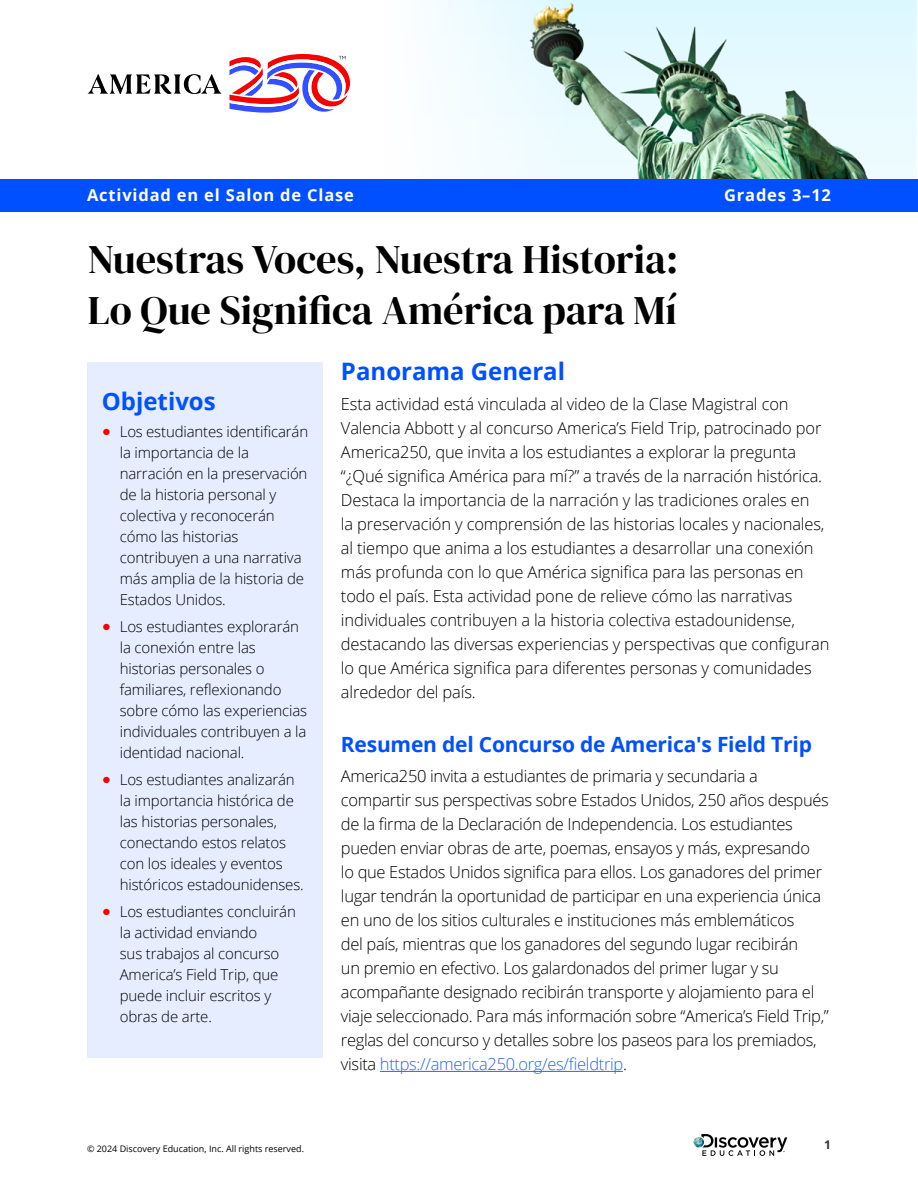
<style>
.page{position:relative;width:918px;height:1188px;background:#fff}
.page>*{position:absolute;margin:0;border:0;box-sizing:border-box;transform-origin:0 0}
.t1{font:40.5px/51px "DM Serif Display";color:#000}
.t2{font:700 24px "Open Sans";color:#0050ff}
.t3{font:700 21px "Open Sans";letter-spacing:-.01em;color:#0050ff}
.t4{font:300 16.5px/24px "Open Sans";letter-spacing:-.02em;color:#000}
.t5{font:700 16.5px "Open Sans";letter-spacing:.05em;color:#fff}
.t6{font:300 15px/21px "Open Sans";letter-spacing:-.01em;color:#000}
.t7{font:700 12px "Open Sans";color:#343333}
.t8{font:9px "Open Sans";color:#000}
.s1{color:#2765f0}
.s2{font-family:"Helvetica Neue";color:#f90000}
</style>
<div class="page">
<img style="left:570px;top:0;width:346px;height:179px">
<svg style="left:436px;top:0;width:134px;height:179px;fill:#f0fbff"></svg>
<svg style="left:694px;top:1134px;width:93px;height:22px"></svg>
<div style="left:0;top:179px;width:918px;height:33px;background:#0050ff"></div>
<svg style="left:88px;top:74px;width:133px;height:20px"></svg>
<svg style="left:229px;top:54px;width:121px;height:59px"></svg>
<hr style="left:380px;top:1071px;width:243px;height:1px;background:#2765f0">
<div style="left:87px;top:362px;width:236px;height:696px;background:#e6edff"></div>
<p class="t5" style="left:87px;top:184px;width:268px">Actividad en el Salon de Clase</p>
<p class="t5" style="left:724px;top:184px;width:108px">Grades 3–12</p>
<h1 class="t1" style="left:88px;top:234px;width:592px">Nuestras Voces, Nuestra Historia:<br>Lo Que Significa América para Mí</h1>
<h2 class="t2" style="left:341px;top:355px;width:226px">Panorama General</h2>
<p class="t4" style="left:341px;top:392px;width:490px">Esta actividad está vinculada al video de la Clase Magistral con Valencia Abbott y al concurso America’s Field Trip, patrocinado por America250, que invita a los estudiantes a explorar la pregunta “¿Qué significa América para mí?” a través de la narración histórica.<br>Destaca la importancia de la narración y las tradiciones orales en<br>la preservación y comprensión de las historias locales y nacionales, al tiempo que anima a los estudiantes a desarrollar una conexión más profunda con lo que América significa para las personas en todo el país. Esta actividad pone de relieve cómo las narrativas individuales contribuyen a la historia colectiva estadounidense, destacando las diversas experiencias y perspectivas que configuran lo que América significa para diferentes personas y comunidades alrededor del país.</p>
<p class="t3" style="left:341px;top:730px;width:473px">Resumen del Concurso de America's Field Trip</p>
<p class="t4" style="left:341px;top:764px;width:489px">America250 invita a estudiantes de primaria y secundaria a compartir sus perspectivas sobre Estados Unidos, 250 años después de la firma de la Declaración de Independencia. Los estudiantes pueden enviar obras de arte, poemas, ensayos y más, expresando<br>lo que Estados Unidos significa para ellos. Los ganadores del primer lugar tendrán la oportunidad de participar en una experiencia única en uno de los sitios culturales e instituciones más emblemáticos<br>del país, mientras que los ganadores del segundo lugar recibirán<br>un premio en efectivo. Los galardonados del primer lugar y su acompañante designado recibirán transporte y alojamiento para el viaje seleccionado. Para más información sobre “America’s Field Trip,” reglas del concurso y detalles sobre los paseos para los premiados, visita <span class="s1">https://america250.org/es/fieldtrip</span>.</p>
<h2 class="t2" style="left:102px;top:384px;width:115px">Objetivos</h2>
<p class="t6" style="left:120px;top:421px;width:190px;text-indent:-18px"><span class="s2">●</span> Los estudiantes identificarán la importancia de la narración en la preservación de la historia personal y colectiva y reconocerán cómo las historias contribuyen a una narrativa más amplia de la historia de<br>Estados Unidos.</p>
<p class="t6" style="left:120px;top:616px;width:189px;text-indent:-18px"><span class="s2">●</span> Los estudiantes explorarán la conexión entre las historias personales o familiares, reflexionando sobre cómo las experiencias individuales contribuyen a la identidad nacional.</p>
<p class="t6" style="left:120px;top:769px;width:185px;text-indent:-18px"><span class="s2">●</span> Los estudiantes analizarán la importancia histórica de las historias personales, conectando estos relatos con los ideales y eventos históricos estadounidenses.</p>
<p class="t6" style="left:120px;top:901px;width:178px;text-indent:-18px"><span class="s2">●</span> Los estudiantes concluirán la actividad enviando<br>sus trabajos al concurso<br>America’s Field Trip, que puede incluir escritos y obras de arte.</p>
<p class="t8" style="left:87px;top:1142px;width:219px">© 2024 Discovery Education, Inc. All rights reserved.</p>
<p class="t7" style="left:824px;top:1136px;width:8px">1</p>
</div>
